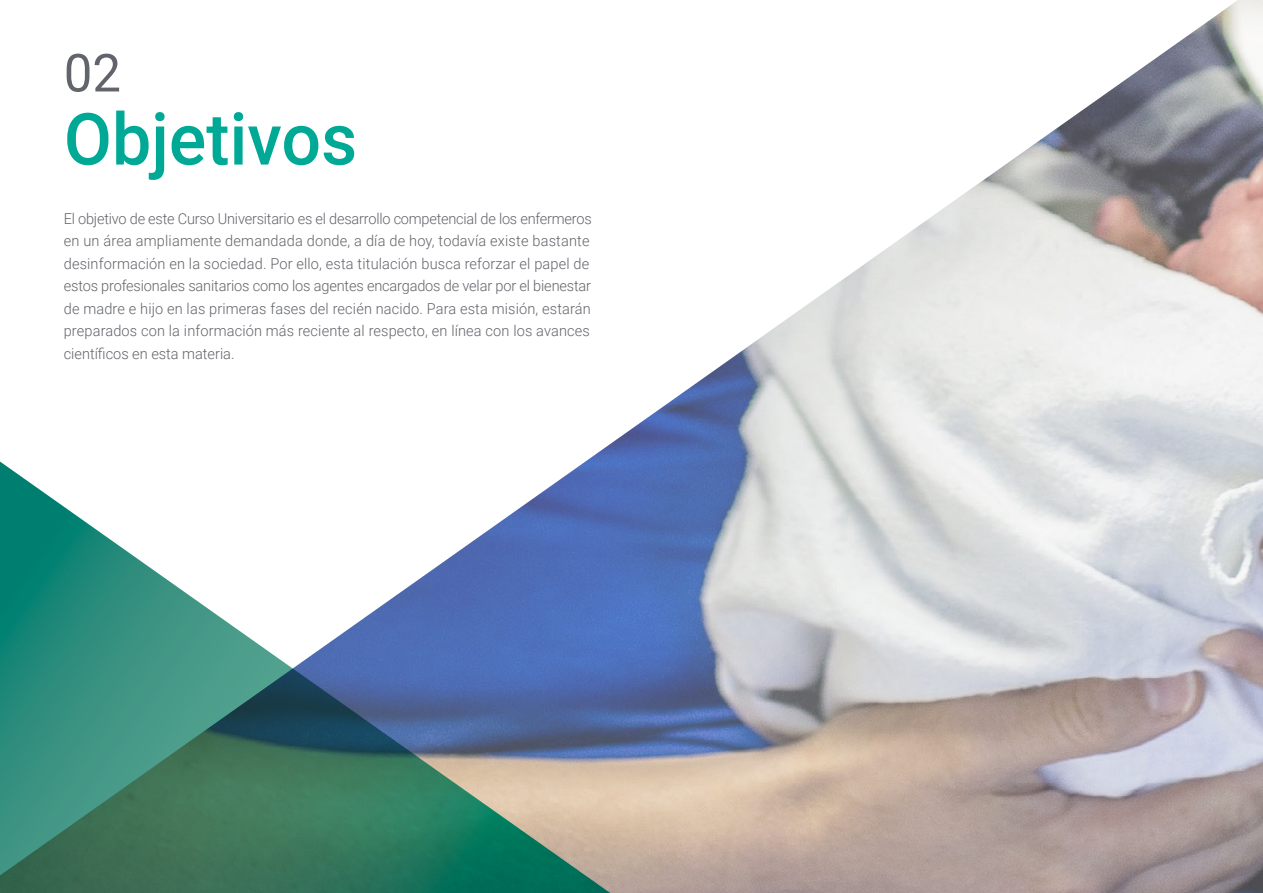
<style>
.page{position:relative;width:1263px;height:893px;background:#fff}
.page>*{position:absolute;margin:0;border:0;box-sizing:border-box;transform-origin:0 0}
.t1{font:500 72px "Roboto";color:#00a996}
.t2{font:52.5px "Roboto";color:#61646a}
.t3{font:300 15px/22.5px "Roboto";letter-spacing:.01em;color:#61646a}
</style>
<div class="page">
<img style="left:607px;top:0;width:656px;height:893px">
<svg style="left:0;top:446px;width:640px;height:447px"></svg>
<h2 class="t2" style="left:64px;top:36px;width:59px">02</h2>
<h1 class="t1" style="left:64px;top:89px;width:295px">Objetivos</h1>
<p class="t3" style="left:64px;top:207px;width:529px">El objetivo de este Curso Universitario es el desarrollo competencial de los enfermeros en un área ampliamente demandada donde, a día de hoy, todavía existe bastante desinformación en la sociedad. Por ello, esta titulación busca reforzar el papel de estos profesionales sanitarios como los agentes encargados de velar por el bienestar de madre e hijo en las primeras fases del recién nacido. Para esta misión, estarán preparados con la información más reciente al respecto, en línea con los avances científicos en esta materia.</p>
</div>
